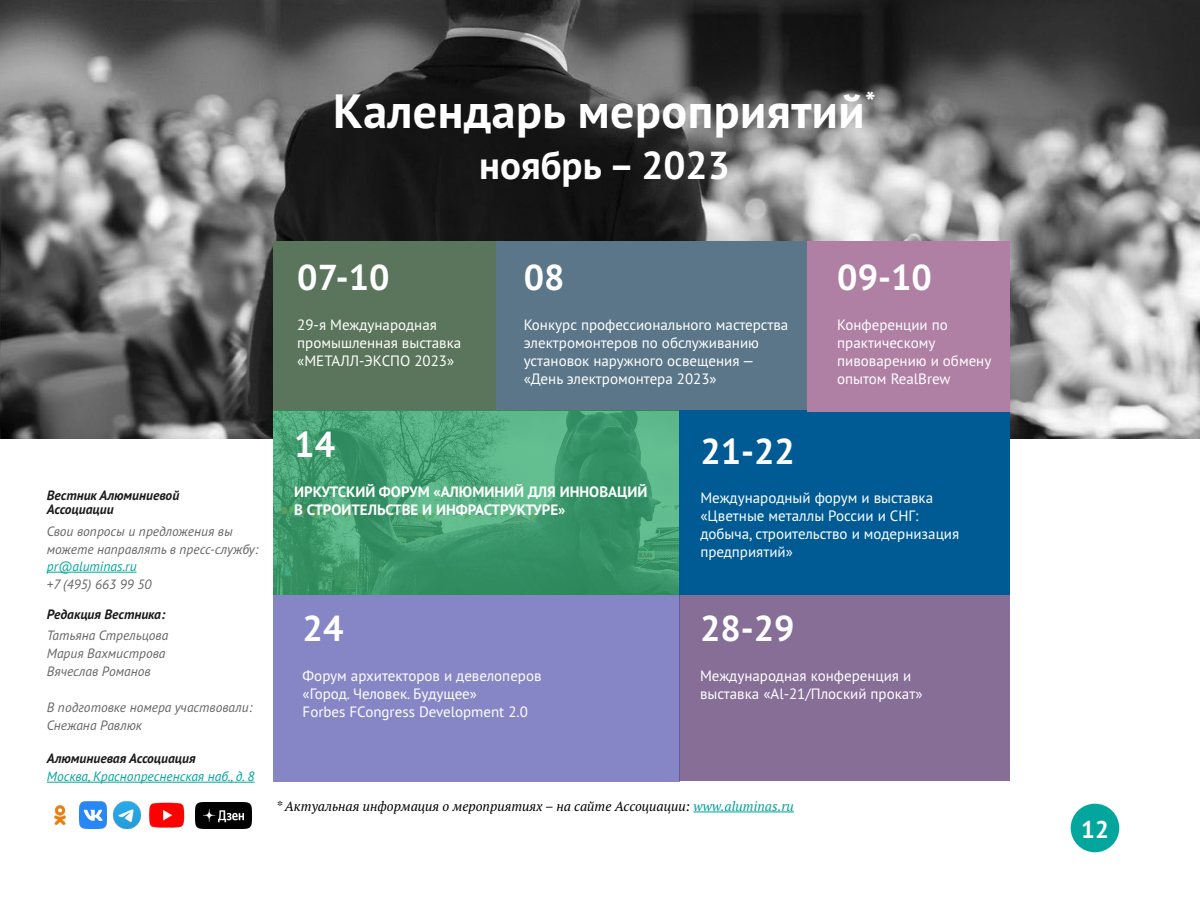
<style>
.page{position:relative;width:1200px;height:900px;background:#fff}
.page>*{position:absolute;margin:0;border:0;box-sizing:border-box;transform-origin:0 0}
.t1{font:700 48px "PT Sans Pro";letter-spacing:.01em;color:#fff}
.t2{font:700 39px "PT Sans Pro";color:#fff}
.t3{font:700 36px "PT Sans Pro";color:#fff}
.t4{font:700 24.3px "PT Sans Pro";color:#fff}
.t5{font:15px/18px "PT Sans Pro";color:#fff}
.t6{font:700 15px/18px "PT Sans Pro";color:#fff}
.t7{font:italic 13.5px/18px "PT Sans Pro";color:#666}
.t8{font:italic 13.5px "PT Serif Pro";color:#000}
.t9{font:italic 700 13.5px/15px "PT Sans Pro";color:#1a1a1a}
.t10{font:italic 13.5px "PT Sans Pro";color:#03a69c}
.s1{color:#00a49b}
</style>
<div class="page">
<div style="left:679px;top:592px;width:331px;height:190px;background:#866e97"></div>
<div style="left:273px;top:595px;width:407px;height:187px;background:#8686c6"></div>
<img style="left:0;top:0;width:1200px;height:439px">
<svg style="left:273px;top:410px;width:406px;height:185px;background:#439f72"></svg>
<div style="left:1071px;top:804px;width:48px;height:48px;background:#03a69c;border-radius:50%"></div>
<hr style="left:47px;top:572px;width:90px;height:1px;background:#03a69c">
<hr style="left:47px;top:782px;width:208px;height:1px;background:#03a69c">
<hr style="left:693px;top:812px;width:101px;height:1px;background:#00a49b">
<div style="left:679px;top:410px;width:331px;height:185px;background:#005b94"></div>
<div style="left:273px;top:242px;width:223px;height:168px;background:#5a755b"></div>
<img style="left:80px;top:802px;width:26px;height:27px">
<img style="left:54px;top:805px;width:12px;height:20px">
<img style="left:113px;top:802px;width:27px;height:27px">
<img style="left:149px;top:802px;width:36px;height:26px">
<img style="left:195px;top:803px;width:57px;height:25px">
<div style="left:496px;top:242px;width:311px;height:168px;background:#5a7688"></div>
<div style="left:807px;top:242px;width:203px;height:170px;background:#af7fa4"></div>
<h1 class="t1" style="left:333px;top:79px;width:544px">Календарь мероприятий<sup>*</sup></h1>
<h2 class="t2" style="left:479px;top:139px;width:252px">ноябрь – 2023</h2>
<p class="t9" style="left:47px;top:487px;width:134px">Вестник Алюминиевой<br>Ассоциации</p>
<p class="t7" style="left:47px;top:521px;width:213px">Свои вопросы и предложения вы можете направлять в пресс-службу:</p>
<p class="t10" style="left:47px;top:558px;width:91px">pr@aluminas.ru</p>
<p class="t7" style="left:47px;top:575px;width:106px">+7 (495) 663 99 50</p>
<p class="t9" style="left:47px;top:607px;width:120px">Редакция Вестника:</p>
<p class="t7" style="left:47px;top:626px;width:123px">Татьяна Стрельцова<br>Мария Вахмистрова<br>Вячеслав Романов</p>
<p class="t7" style="left:47px;top:698px;width:207px">В подготовке номера участвовали:<br>Снежана Равлюк</p>
<p class="t9" style="left:47px;top:751px;width:150px">Алюминиевая Ассоциация</p>
<p class="t10" style="left:47px;top:768px;width:209px">Москва, Краснопресненская наб., д. 8</p>
<h3 class="t3" style="left:297px;top:254px;width:94px">07-10</h3>
<p class="t5" style="left:297px;top:315px;width:166px">29-я Международная промышленная выставка «МЕТАЛЛ-ЭКСПО 2023»</p>
<h3 class="t3" style="left:524px;top:254px;width:42px">08</h3>
<p class="t5" style="left:524px;top:315px;width:266px">Конкурс профессионального мастерства электромонтеров по обслуживанию установок наружного освещения — «День электромонтера 2023»</p>
<h3 class="t3" style="left:837px;top:254px;width:96px">09-10</h3>
<p class="t5" style="left:837px;top:315px;width:156px">Конференции по практическому пивоварению и обмену опытом RealBrew</p>
<h3 class="t3" style="left:294px;top:421px;width:42px">14</h3>
<p class="t6" style="left:294px;top:482px;width:355px">ИРКУТСКИЙ ФОРУМ «АЛЮМИНИЙ ДЛЯ ИННОВАЦИЙ<br>В СТРОИТЕЛЬСТВЕ И ИНФРАСТРУКТУРЕ»</p>
<h3 class="t3" style="left:303px;top:605px;width:42px">24</h3>
<p class="t5" style="left:303px;top:666px;width:240px">Форум архитекторов и девелоперов «Город. Человек. Будущее»<br>Forbes FCongress Development 2.0</p>
<h3 class="t3" style="left:700px;top:427px;width:96px">21-22</h3>
<p class="t5" style="left:700px;top:488px;width:260px">Международный форум и выставка «Цветные металлы России и СНГ: добыча, строительство и модернизация предприятий»</p>
<h3 class="t3" style="left:700px;top:605px;width:96px">28-29</h3>
<p class="t5" style="left:700px;top:666px;width:224px">Международная конференция и выставка «Аl-21/Плоский прокат»</p>
<p class="t8" style="left:276px;top:798px;width:520px">* Актуальная информация о мероприятиях – на сайте Ассоциации: <span class="s1">www.aluminas.ru</span></p>
<h3 class="t4" style="left:1081px;top:813px;width:29px">12</h3>
</div>
